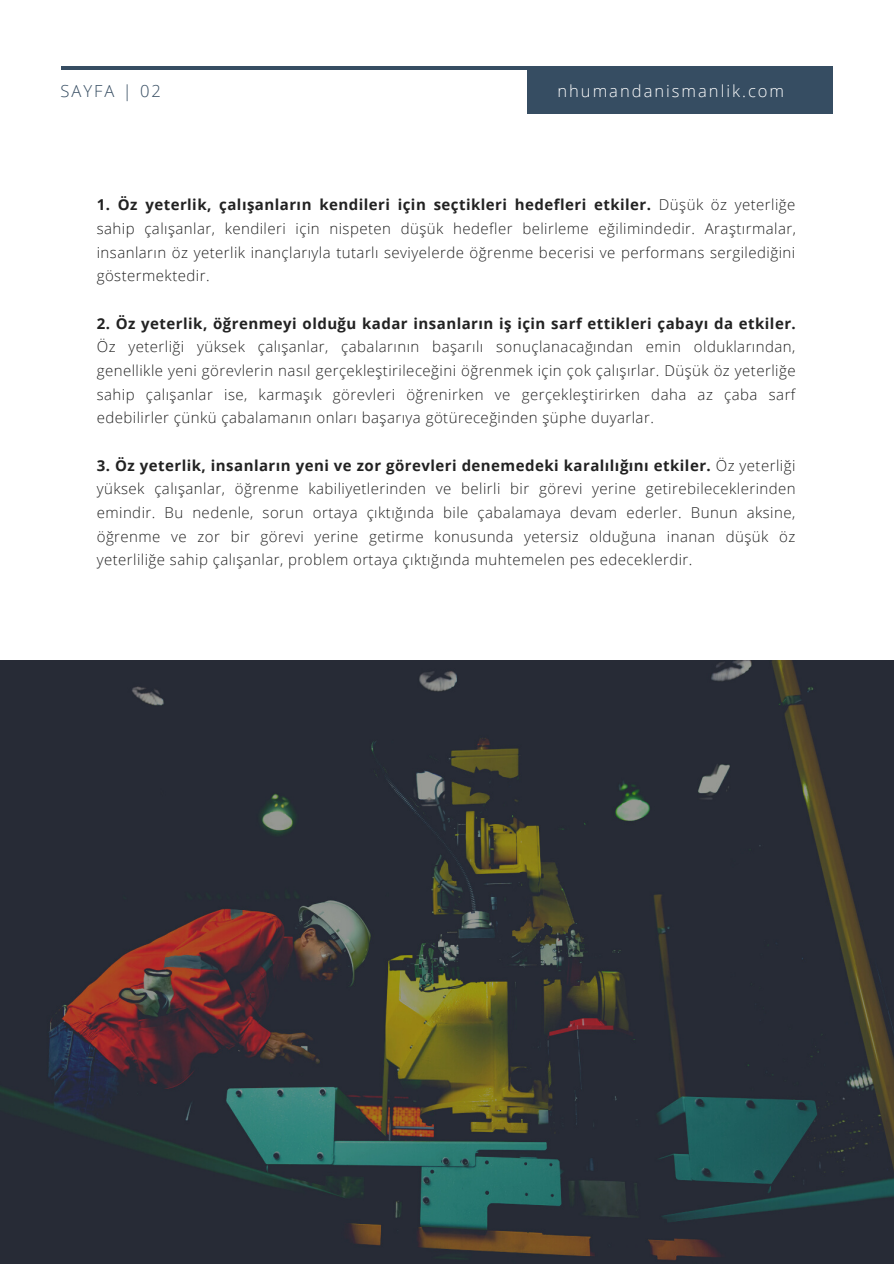
<style>
.page{position:relative;width:894px;height:1264px;background:#fff}
.page>*{position:absolute;margin:0;border:0;box-sizing:border-box;transform-origin:0 0}
.t1{font:300 16.5px "Open Sans";letter-spacing:.12em;color:#fff}
.t2{font:300 16.5px "Open Sans";letter-spacing:.12em;color:#364d62}
.t3{font:300 15px/23.7px "Open Sans";letter-spacing:.03em;color:#222;text-align:justify}
.s1{font-weight:700}
</style>
<div class="page">
<hr style="left:61px;top:66px;width:771px;height:4px;background:#364d62">
<div style="left:527px;top:66px;width:305px;height:48px;background:#364d62"></div>
<img style="left:0;top:660px;width:893px;height:603px">
<p class="t2" style="left:61px;top:79px;width:102px">SAYFA | 02</p>
<p class="t1" style="left:557px;top:79px;width:228px">nhumandanismanlik.com</p>
<p class="t3" style="left:97px;top:193px;width:700px"><span class="s1">1. Öz yeterlik, çalışanların kendileri için seçtikleri hedefleri etkiler.</span> Düşük öz yeterliğe sahip çalışanlar, kendileri için nispeten düşük hedefler belirleme eğilimindedir. Araştırmalar, insanların öz yeterlik inançlarıyla tutarlı seviyelerde öğrenme becerisi ve performans sergilediğini göstermektedir.</p>
<p class="t3" style="left:97px;top:311px;width:700px"><span class="s1">2. Öz yeterlik, öğrenmeyi olduğu kadar insanların iş için sarf ettikleri çabayı da etkiler.<br></span>Öz yeterliği yüksek çalışanlar, çabalarının başarılı sonuçlanacağından emin olduklarından, genellikle yeni görevlerin nasıl gerçekleştirileceğini öğrenmek için çok çalışırlar. Düşük öz yeterliğe sahip çalışanlar ise, karmaşık görevleri öğrenirken ve gerçekleştirirken daha az çaba sarf edebilirler çünkü çabalamanın onları başarıya götüreceğinden şüphe duyarlar.</p>
<p class="t3" style="left:97px;top:453px;width:700px"><span class="s1">3. Öz yeterlik, insanların yeni ve zor görevleri denemedeki karalılığını etkiler.</span> Öz yeterliği yüksek çalışanlar, öğrenme kabiliyetlerinden ve belirli bir görevi yerine getirebileceklerinden emindir. Bu nedenle, sorun ortaya çıktığında bile çabalamaya devam ederler. Bunun aksine, öğrenme ve zor bir görevi yerine getirme konusunda yetersiz olduğuna inanan düşük öz yeterliliğe sahip çalışanlar, problem ortaya çıktığında muhtemelen pes edeceklerdir.</p>
</div>
